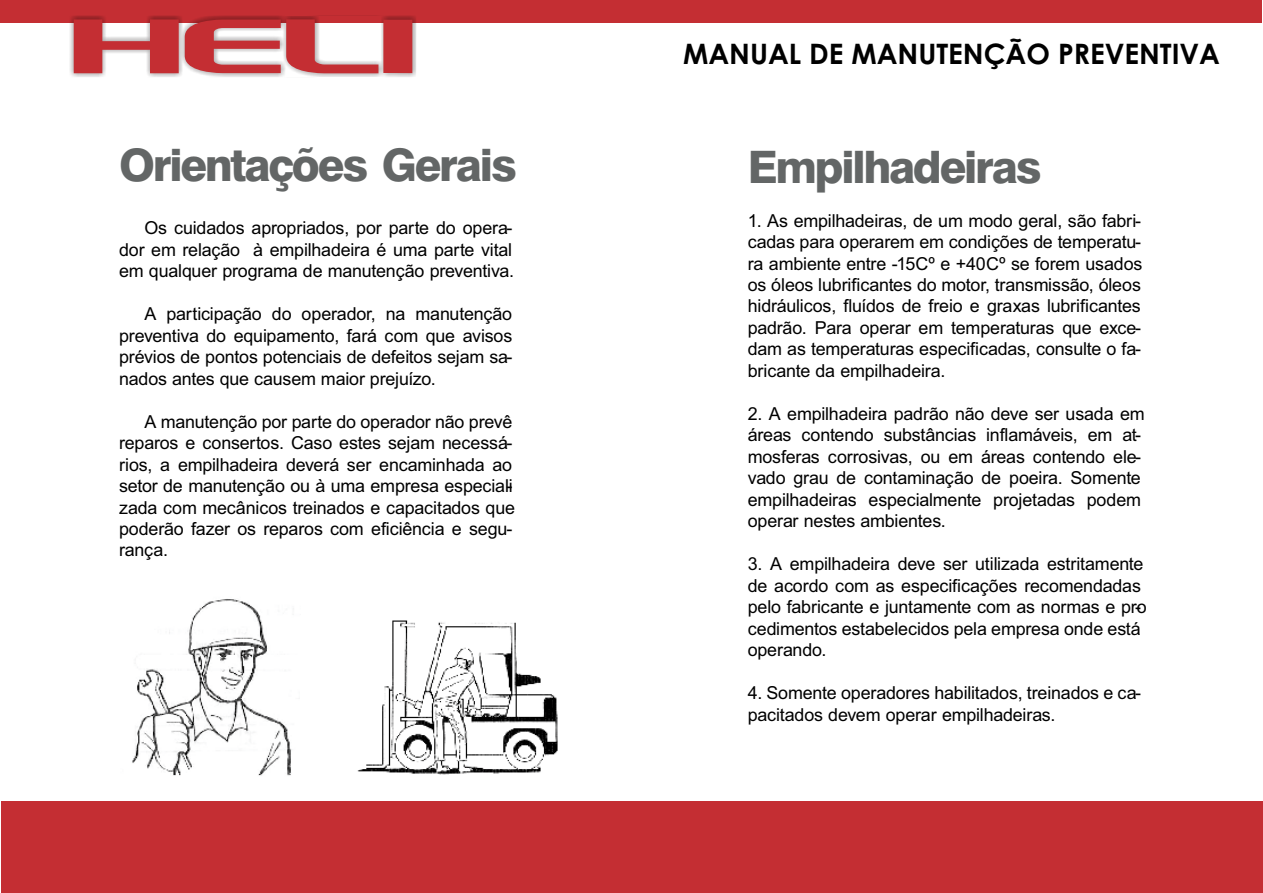
<style>
.page{position:relative;width:1263px;height:893px;background:#fff}
.page>*{position:absolute;margin:0;border:0;box-sizing:border-box;transform-origin:0 0}
.t1{font:800 44.7px "Swiss 721 BT";letter-spacing:-.05em;color:#636666}
.t2{font:700 28.2px "Century Gothic";color:#000}
.t3{font:17.85px/21.5px "Arial";letter-spacing:-.01em;color:#000}
</style>
<div class="page">
<img style="left:132px;top:599px;width:160px;height:177px">
<div style="left:0;top:0;width:1261px;height:22px;background:#c42e33"></div>
<div style="left:2px;top:801px;width:1261px;height:92px;background:#c42e33"></div>
<div style="left:70px;top:15px;width:346px;height:62px;background:#383336;opacity:.49"></div>
<svg style="left:74px;top:19px;width:338px;height:54px"></svg>
<img style="left:357px;top:620px;width:201px;height:155px">
<h1 class="t1" style="left:119px;top:147px;width:399px">Orientações Gerais</h1>
<p class="t3" style="left:119px;top:219px;width:397px;text-align:justify;text-indent:25px">Os cuidados apropriados, por parte do opera&shy;dor em relação à empilhadeira é uma parte vital em qualquer programa de manutenção preventiva.</p>
<p class="t3" style="left:119px;top:305px;width:395px;text-align:justify;text-indent:25px">A participação do operador, na manutenção preventiva do equipamento, fará com que avisos prévios de pontos potenciais de defeitos sejam sa&shy;nados antes que causem maior prejuízo.</p>
<p class="t3" style="left:119px;top:412px;width:397px;text-indent:25px">A manutenção por parte do operador não prevê reparos e consertos. Caso estes sejam necessá&shy;rios, a empilhadeira deverá ser encaminhada ao setor de manutenção ou à uma empresa especial-i zada com mecânicos treinados e capacitados que poderão fazer os reparos com eficiência e segu&shy;rança.</p>
<h2 class="t2" style="left:683px;top:43px;width:539px">MANUAL DE MANUTENÇÃO PREVENTIVA</h2>
<h1 class="t1" style="left:748px;top:149px;width:296px">Empilhadeiras</h1>
<p class="t3" style="left:748px;top:211px;width:396px;text-align:justify">1. As empilhadeiras, de um modo geral, são fabri&shy;cadas para operarem em condições de temperatu&shy;ra ambiente entre -15Cº e +40Cº se forem usados os óleos lubrificantes do motor, transmissão, óleos hidráulicos, fluídos de freio e graxas lubrificantes padrão. Para operar em temperaturas que exce&shy;dam as temperaturas especificadas, consulte o fa&shy;bricante da empilhadeira.</p>
<p class="t3" style="left:748px;top:404px;width:398px">2. A empilhadeira padrão não deve ser usada em áreas contendo substâncias inflamáveis, em at&shy;mosferas corrosivas, ou em áreas contendo ele&shy;vado grau de contaminação de poeira. Somente empilhadeiras especialmente projetadas podem operar nestes ambientes.</p>
<p class="t3" style="left:748px;top:555px;width:400px">3. A empilhadeira deve ser utilizada estritamente de acordo com as especificações recomendadas pelo fabricante e juntamente com as normas e pro&shy;cedimentos estabelecidos pela empresa onde está operando.</p>
<p class="t3" style="left:748px;top:684px;width:395px">4. Somente operadores habilitados, treinados e ca&shy;pacitados devem operar empilhadeiras.</p>
</div>
